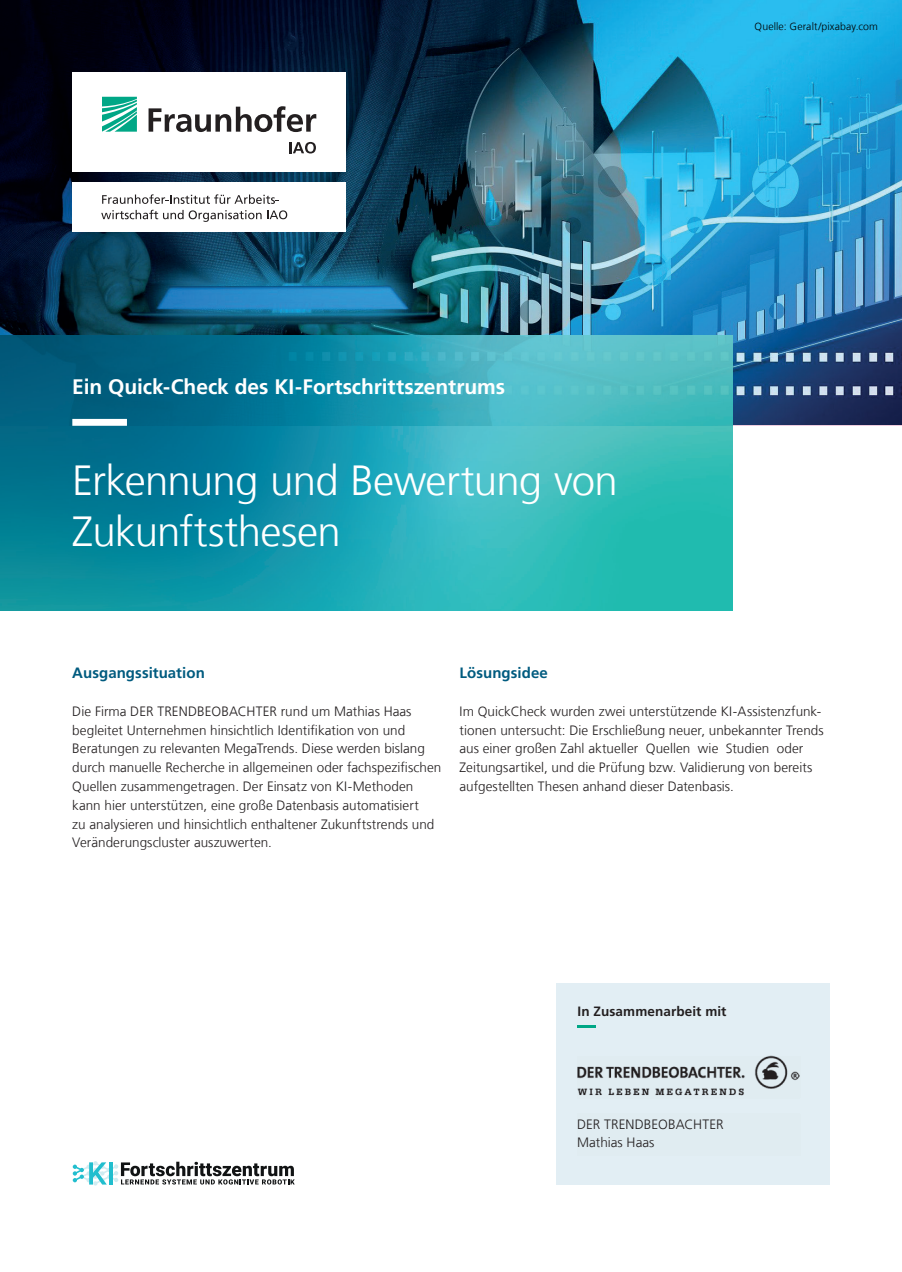
<style>
.page{position:relative;width:902px;height:1272px;background:#fff}
.page>*{position:absolute;margin:0;border:0;box-sizing:border-box;transform-origin:0 0}
.t1{font:300 42px/50.4px "Frutiger LT Com";letter-spacing:-.015em;color:#fff}
.t2{font:700 21px "Frutiger LT Com";letter-spacing:-.005em;color:#fff}
.t3{font:700 15px "Frutiger LT Com";letter-spacing:.005em;color:#005b7f}
.t4{font:300 13.5px/18.8px "Frutiger LT Com";letter-spacing:.005em;color:#231f20}
.t5{font:700 13.5px "Frutiger LT Com";letter-spacing:.005em;color:#231f20}
.t6{font:300 10.5px "Frutiger LT Com";letter-spacing:.015em;color:#000}
</style>
<div class="page">
<img style="left:0;top:0;width:901px;height:425px">
<div style="left:72px;top:72px;width:273px;height:100px;background:#fff"></div>
<div style="left:72px;top:182px;width:273px;height:50px;background:#fff"></div>
<svg style="left:102px;top:194px;width:177px;height:10px"></svg>
<svg style="left:101px;top:210px;width:82px;height:9px"></svg>
<svg style="left:189px;top:210px;width:72px;height:12px"></svg>
<svg style="left:267px;top:210px;width:20px;height:9px"></svg>
<svg style="left:102px;top:97px;width:35px;height:35px"></svg>
<svg style="left:148px;top:106px;width:168px;height:26px"></svg>
<svg style="left:289px;top:142px;width:27px;height:11px"></svg>
<img style="left:0;top:336px;width:732px;height:274px">
<svg style="left:72px;top:419px;width:618px;height:7px"></svg>
<svg style="left:73px;top:1161px;width:222px;height:24px"></svg>
<div style="left:556px;top:983px;width:273px;height:201px;background:#e2eef4"></div>
<svg style="left:577px;top:1025px;width:18px;height:2px"></svg>
<img style="left:577px;top:1055px;width:222px;height:41px">
<h2 class="t2" style="left:72px;top:374px;width:434px">Ein Quick-Check des KI-Fortschrittszentrums</h2>
<h1 class="t1" style="left:72px;top:455px;width:547px">Erkennung und Bewertung von<br>Zukunftsthesen</h1>
<p class="t6" style="left:754px;top:20px;width:125px">Quelle: Geralt/pixabay.com</p>
<p class="t3" style="left:72px;top:664px;width:134px">Ausgangssituation</p>
<p class="t4" style="left:72px;top:702px;width:370px">Die Firma DER TRENDBEOBACHTER rund um Mathias Haas begleitet Unternehmen hinsichtlich Identifikation von und Beratungen zu relevanten MegaTrends. Diese werden bislang durch manuelle Recherche in allgemeinen oder fachspezifischen Quellen zusammengetragen. Der Einsatz von KI-Methoden kann hier unterstützen, eine große Datenbasis automatisiert<br>zu analysieren und hinsichtlich enthaltener Zukunftstrends und Veränderungscluster auszuwerten.</p>
<p class="t3" style="left:459px;top:664px;width:90px">Lösungsidee</p>
<p class="t4" style="left:459px;top:702px;width:366px">Im QuickCheck wurden zwei unterstützende KI-Assistenzfunk&shy;tionen untersucht: Die Erschließung neuer, unbekannter Trends aus einer großen Zahl aktueller Quellen wie Studien oder Zeitungsartikel, und die Prüfung bzw. Validierung von bereits aufgestellten Thesen anhand dieser Datenbasis.</p>
<p class="t5" style="left:577px;top:1003px;width:150px">In Zusammenarbeit mit</p>
<p class="t4" style="left:577px;top:1114px;width:148px">DER TRENDBEOBACHTER<br>Mathias Haas</p>
</div>
